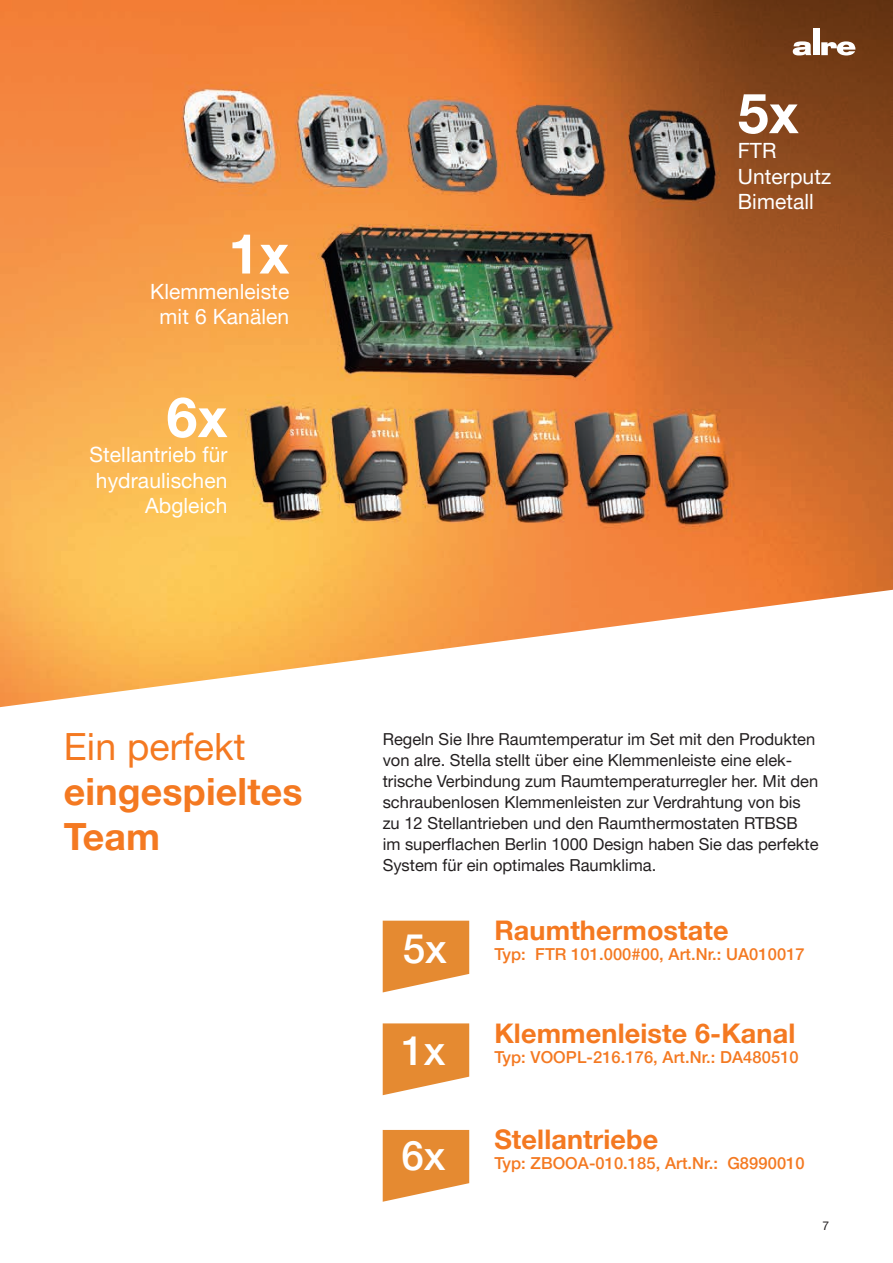
<style>
.page{position:relative;width:893px;height:1263px;background:#fff}
.page>*{position:absolute;margin:0;border:0;box-sizing:border-box;transform-origin:0 0}
.t1{font:700 55.5px "Helvetica Neue LT Pro";color:#fff}
.t2{font:500 40.5px "Helvetica Neue LT Pro";color:#fff}
.t3{font:700 37.5px/45px "Helvetica Neue LT Pro";letter-spacing:.005em;color:#f47921}
.t4{font:37.5px "Helvetica Neue LT Pro";letter-spacing:.005em;color:#f47921}
.t5{font:700 27px "Helvetica Neue LT Pro";letter-spacing:.005em;color:#f47921}
.t6{font:21px/25.2px "Helvetica Neue LT Pro";letter-spacing:.005em;color:#fff}
.t7{font:16.5px/21px "Helvetica Neue LT Pro";color:#231f20}
.t8{font:500 16.5px "Helvetica Neue LT Pro";letter-spacing:.005em;color:#f47921}
.t9{font:12px "Helvetica Neue LT Pro";color:#231f20}
</style>
<div class="page">
<svg style="left:383px;top:921px;width:86px;height:71px;background:#e8984a"></svg>
<svg style="left:383px;top:1023px;width:86px;height:72px;background:#e8994c"></svg>
<svg style="left:383px;top:1130px;width:86px;height:72px;background:#e8994c"></svg>
<img style="left:0;top:0;width:893px;height:707px">
<svg style="left:787px;top:41px;width:24px;height:16px"></svg>
<div style="left:813px;top:28px;width:6px;height:27px;background:#fff"></div>
<svg style="left:817px;top:41px;width:38px;height:16px"></svg>
<h1 class="t1" style="left:228px;top:219px;width:62px">1x</h1>
<p class="t6" style="left:150px;top:278px;width:140px;text-align:center">Klemmenleiste mit 6 Kanälen</p>
<h1 class="t1" style="left:167px;top:383px;width:62px">6x</h1>
<p class="t6" style="left:89px;top:442px;width:140px;text-align:right">Stellantrieb für hydraulischen<br>Abgleich</p>
<h1 class="t1" style="left:738px;top:79px;width:62px">5x</h1>
<p class="t6" style="left:738px;top:138px;width:95px">FTR<br>Unterputz<br>Bimetall</p>
<h3 class="t4" style="left:64px;top:724px;width:183px">Ein perfekt</h3>
<h3 class="t3" style="left:64px;top:769px;width:240px">eingespieltes<br>Team</h3>
<p class="t7" style="left:383px;top:728px;width:437px">Regeln Sie Ihre Raumtemperatur im Set mit den Produkten von alre. Stella stellt über eine Klemmenleiste eine elek&shy;trische Verbindung zum Raumtemperaturregler her. Mit den schraubenlosen Klemmenleisten zur Verdrahtung von bis zu 12 Stellantrieben und den Raumthermostaten RTBSB im superflachen Berlin 1000 Design haben Sie das perfekte System für ein optimales Raumklima.</p>
<h2 class="t2" style="left:403px;top:924px;width:46px">5x</h2>
<h2 class="t2" style="left:401px;top:1026px;width:46px">1x</h2>
<h2 class="t2" style="left:401px;top:1131px;width:46px">6x</h2>
<h3 class="t5" style="left:494px;top:914px;width:236px">Raumthermostate</h3>
<p class="t8" style="left:494px;top:944px;width:312px">Typ: FTR 101.000#00, Art.Nr.: UA010017</p>
<h3 class="t5" style="left:494px;top:1017px;width:302px">Klemmenleiste 6-Kanal</h3>
<p class="t8" style="left:494px;top:1047px;width:306px">Typ: VOOPL-216.176, Art.Nr.: DA480510</p>
<h3 class="t5" style="left:494px;top:1123px;width:166px">Stellantriebe</h3>
<p class="t8" style="left:494px;top:1153px;width:312px">Typ: ZBOOA-010.185, Art.Nr.: G8990010</p>
<p class="t9" style="left:822px;top:1218px;width:8px">7</p>
</div>
